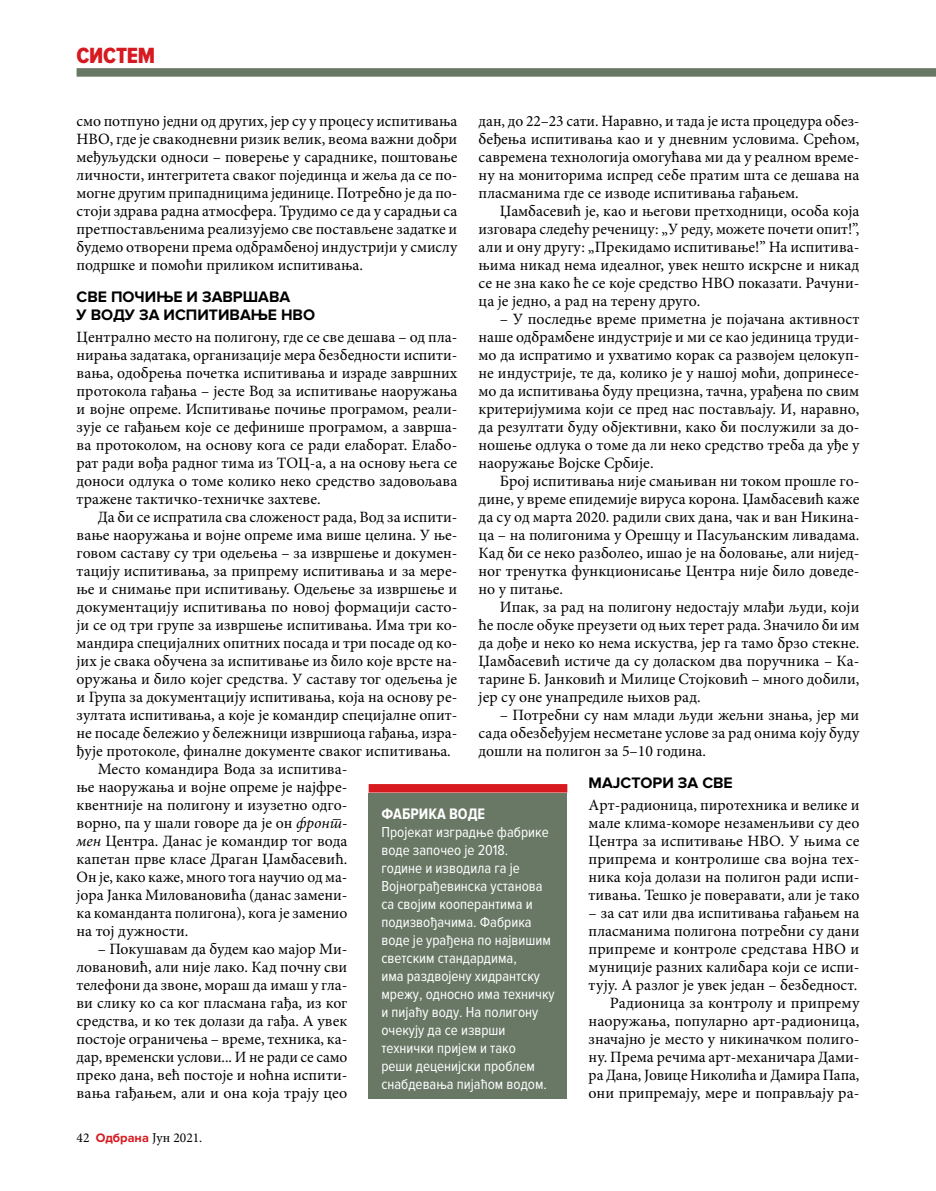
<style>
.page{position:relative;width:936px;height:1191px;background:#fff}
.page>*{position:absolute;margin:0;border:0;box-sizing:border-box;transform-origin:0 0}
.t1{font:22.8px "Proxima Nova Cond Extrabld";letter-spacing:-.01em;color:#d71920}
.t2{font:15.75px/18px "Minion Pro";color:#000;text-align:justify}
.t3{font:700 15.75px/18px "Proxima Nova";color:#000}
.t4{font:700 15.75px "Proxima Nova Cond";color:#fff}
.t5{font:15px/18px "Proxima Nova Cond";color:#fff}
.t6{font:13.5px "Minion Pro";color:#000}
.s1{font-style:italic}
.s2{font-family:"Proxima Nova";font-weight:700;font-size:12.75px;color:#d71920}
</style>
<div class="page">
<div style="left:77px;top:68px;width:858px;height:9px;background:#687865"></div>
<div style="left:368px;top:784px;width:199px;height:8px;background:#d71920"></div>
<div style="left:368px;top:792px;width:199px;height:306px;background:#687865"></div>
<h1 class="t1" style="left:77px;top:42px;width:80px">СИСТЕМ</h1>
<p class="t2" style="left:478px;top:112px;width:382px">дан, до 22–23 сати. Наравно, и тада је иста процедура обез&shy;беђења испитивања као и у дневним условима. Срећом, савремена технологија омогућава ми да у реалном време&shy;ну на мониторима испред себе пратим шта се дешава на пласманима где се изводе испитивања гађањем.</p>
<p class="t2" style="left:478px;top:202px;width:382px;text-indent:21px">Џамбасевић је, као и његови претходници, особа која изговара следећу реченицу: „У реду, можете почети опит!”, али и ону другу: „Прекидамо испитивање!” На испитива&shy;њима никад нема идеалног, увек нешто искрсне и никад се не зна како ће се које средство НВО показати. Рачуни&shy;ца је једно, а рад на терену друго.</p>
<p class="t2" style="left:478px;top:310px;width:382px;text-indent:21px">– У последње време приметна је појачана активност наше одбрамбене индустрије и ми се као јединица труди&shy;мо да испратимо и ухватимо корак са развојем целокуп&shy;не индустрије, те да, колико је у нашој моћи, допринесе&shy;мо да испитивања буду прецизна, тачна, урађена по свим критеријумима који се пред нас постављају. И, наравно, да резултати буду објективни, како би послужили за до&shy;ношење одлука о томе да ли неко средство треба да уђе у наоружање Војске Србије.</p>
<p class="t2" style="left:478px;top:472px;width:382px;text-indent:21px">Број испитивања није смањиван ни током прошле го&shy;дине, у време епидемије вируса корона. Џамбасевић каже да су од марта 2020. радили свих дана, чак и ван Никина&shy;ца – на полигонима у Орешцу и Пасуљанским ливадама.<br>Кад би се неко разболео, ишао је на боловање, али нијед&shy;ног тренутка функционисање Центра није било доведе&shy;но у питање.</p>
<p class="t2" style="left:478px;top:598px;width:382px;text-indent:21px">Ипак, за рад на полигону недостају млађи људи, који ће после обуке преузети од њих терет рада. Значило би им да дође и неко ко нема искуства, јер га тамо брзо стекне.<br>Џамбасевић истиче да су доласком два поручника – Ка&shy;тарине Б. Јанковић и Милице Стојковић – много добили, јер су оне унапредиле њихов рад.</p>
<p class="t2" style="left:478px;top:706px;width:382px;text-indent:21px">– Потребни су нам млади људи жељни знања, јер ми сада обезбеђујем несметане услове за рад онима коју буду дошли на полигон за 5–10 година.</p>
<p class="t3" style="left:588px;top:774px;width:146px">МАЈСТОРИ ЗА СВЕ</p>
<p class="t2" style="left:588px;top:796px;width:272px">Арт-радионица, пиротехника и велике и мале клима-коморе незаменљиви су део Центра за испитивање НВО. У њима се припрема и контролише сва војна тех&shy;ника која долази на пoлигон ради испи&shy;тивања. Тешко је поверавати, али је тако</p>
<p class="t2" style="left:588px;top:904px;width:272px;text-align:right">– за сат или два испитивања гађањем на пласманима полигона потребни су дани припреме и контроле средстава НВО и муниције разних калибара који се испи&shy;тују. А разлог је увек један – безбедност.<br>Радионица за контролу и припрему наоружања, популарно арт-радионица, значајно је место у никиначком полиго&shy;ну. Према речима арт-механичара Дами&shy;ра Дана, Јовице Николића и Дамира Папа, они припремају, мере и поправљају ра-</p>
<p class="t2" style="left:77px;top:112px;width:382px">смо потпуно једни од других, јер су у процесу испитивања НВО, где је свакодневни ризик велик, веома важни добри међуљудски односи – поверење у сараднике, поштовање личности, интегритета сваког појединца и жеља да се по&shy;могне другим припадницима јединице. Потребно је да по&shy;стоји здрава радна атмосфера. Трудимо се да у сарадњи са претпостављенима реализујемо све постављене задатке и будемо отворени према одбрамбеној индустрији у смислу подршке и помоћи приликом испитивања.</p>
<p class="t3" style="left:77px;top:288px;width:240px">СВЕ ПОЧИЊЕ И ЗАВРШАВА<br>У ВОДУ ЗА ИСПИТИВАЊЕ НВО</p>
<p class="t2" style="left:77px;top:328px;width:382px">Централно место на полигону, где се све дешава – од пла&shy;нирања задатака, организације мера безбедности испити&shy;вања, одобрења почетка испитивања и израде завршних протокола гађања – јесте Вод за испитивање наоружања и војне опреме. Испитивање почиње програмом, реали&shy;зује се гађањем које се дефинише програмом, а заврша&shy;ва протоколом, на основу кога се ради елаборат. Елабо&shy;рат ради вођа радног тима из ТОЦ-а, а на основу њега се доноси одлука о томе колико неко средство задовољава тражене тактичко-техничке захтеве.</p>
<p class="t2" style="left:98px;top:508px;width:361px">Да би се испратила сва сложеност рада, Вод за испити-</p>
<p class="t2" style="left:77px;top:526px;width:382px">вање наоружања и војне опреме има више целина. У ње-</p>
<p class="t2" style="left:77px;top:544px;width:382px">говом саставу су три одељења – за извршење и докумен-</p>
<p class="t2" style="left:77px;top:562px;width:382px">тацију испитивања, за припрему испитивања и за мере-</p>
<p class="t2" style="left:77px;top:580px;width:382px">ње и снимање при испитивању. Одељење за извршење и</p>
<p class="t2" style="left:77px;top:598px;width:382px">документацију испитивања по новој формацији састо-</p>
<p class="t2" style="left:77px;top:616px;width:382px">ји се од три групе за извршење испитивања. Има три ко-</p>
<p class="t2" style="left:77px;top:634px;width:382px">мандира специјалних опитних посада и три посаде од ко-</p>
<p class="t2" style="left:77px;top:652px;width:382px">јих је свака обучена за испитивање из било које врсте на-</p>
<p class="t2" style="left:77px;top:670px;width:382px">оружања и било којег средства. У саставу тог одељења је</p>
<p class="t2" style="left:77px;top:688px;width:382px">и Група за документацију испитивања, која на основу ре-</p>
<p class="t2" style="left:77px;top:706px;width:382px">зултата испитивања, а које је командир специјалне опит-</p>
<p class="t2" style="left:77px;top:724px;width:382px">не посаде бележио у бележници извршиоца гађања, изра-</p>
<p class="t2" style="left:77px;top:742px;width:376px">ђује протоколе, финалне документе сваког испитивања.</p>
<p class="t2" style="left:98px;top:760px;width:251px">Место командира Вода за испитива-</p>
<p class="t2" style="left:77px;top:778px;width:272px">ње наоружања и војне опреме је најфре-</p>
<p class="t2" style="left:77px;top:796px;width:272px">квентније на полигону и изузетно одго-</p>
<p class="t2" style="left:77px;top:814px;width:272px">ворно, па у шали говоре да је он <span class="s1">фронт-</span></p>
<p class="t2" style="left:77px;top:832px;width:272px"><span class="s1">мен</span> Центра. Данас је командир тог вода</p>
<p class="t2" style="left:77px;top:850px;width:272px">капетан прве класе Драган Џамбасевић.</p>
<p class="t2" style="left:77px;top:868px;width:272px">Он је, како каже, много тога научио од ма-</p>
<p class="t2" style="left:77px;top:886px;width:272px">јора Јанка Миловановића (данас замени-</p>
<p class="t2" style="left:77px;top:904px;width:272px">ка команданта полигона), кога је заменио</p>
<p class="t2" style="left:77px;top:922px;width:113px">на тој дужности.</p>
<p class="t2" style="left:77px;top:940px;width:272px;text-indent:21px">– Покушавам да будем као мајор Ми&shy;ловановић, али није лако. Кад почну сви телефони да звоне, мораш да имаш у гла&shy;ви слику ко са ког пласмана гађа, из ког средства, и ко тек долази да гађа. А увек постоје ограничења – време, техника, ка&shy;дар, временски услови... И не ради се само преко дана, већ постоје и ноћна испити&shy;вања гађањем, али и она која трају цео</p>
<p class="t4" style="left:381px;top:805px;width:105px">ФАБРИКА ВОДЕ</p>
<p class="t5" style="left:381px;top:823px;width:175px">Пројекат изградње фабрике воде започео је 2018.<br>године и изводила га је<br>Војнограђевинска установа са својим кооперантима и подизвођачима. Фабрика воде је урађена по највишим светским стандардима,<br>има раздвојену хидрантску мрежу, односно има техничку и пијаћу воду. На полигону очекују да се изврши технички пријем и тако<br>реши деценијски проблем снабдевања пијаћом водом.</p>
<p class="t6" style="left:77px;top:1129px;width:127px">42 <span class="s2">Одбрана</span> Јун 2021.</p>
</div>
